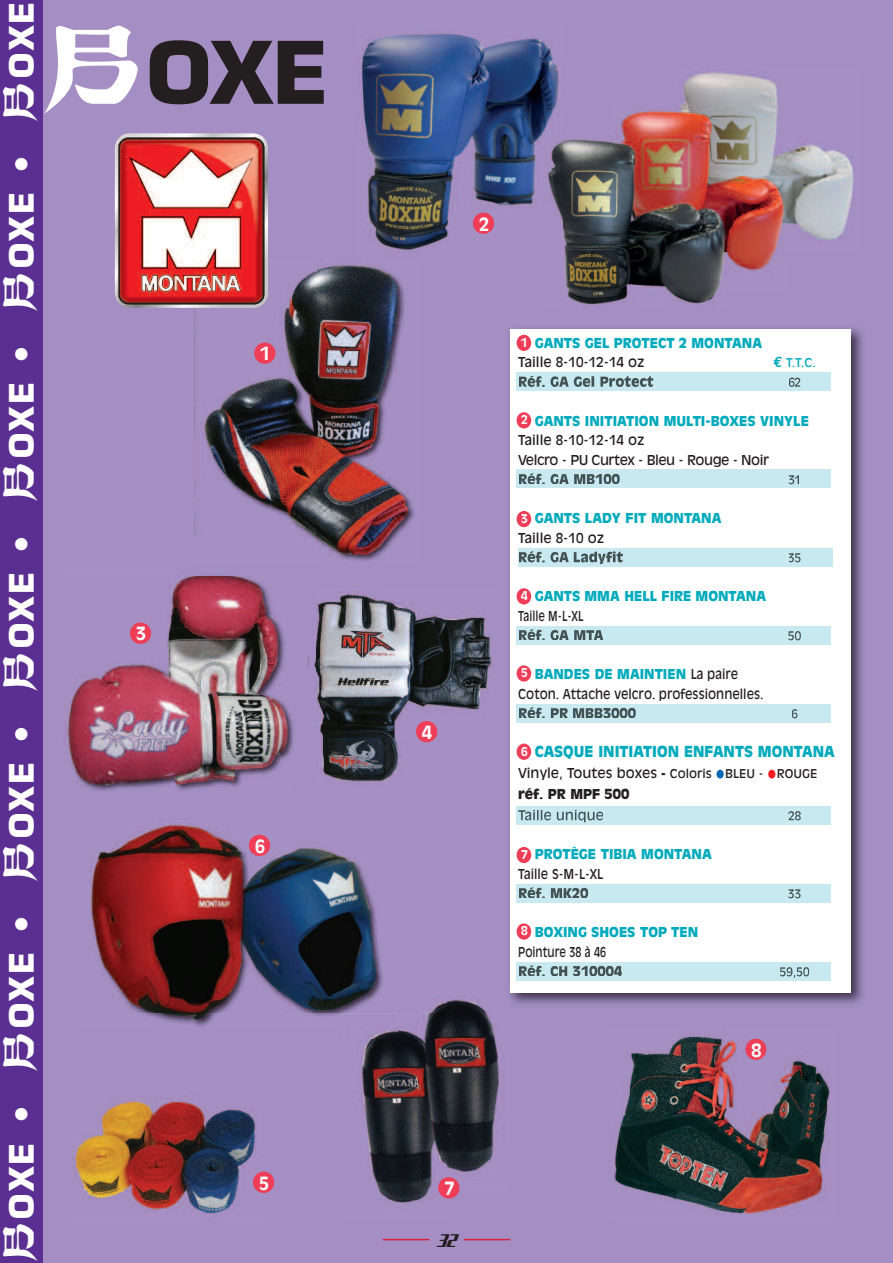
<style>
.page{position:relative;width:893px;height:1263px;background:#a48ec3}
.page>*{position:absolute;margin:0;border:0;box-sizing:border-box;transform-origin:0 0}
.t1{font:700 84px "Eurostile";color:#231f20}
.t2{font:700 33px "Eurostile";letter-spacing:.07em;color:#fff}
.t3{font:700 18px "Antique Olive";color:#fff}
.t4{font:900 15px "Antique Olive";color:#00aabc}
.t5{font:900 13.5px "Antique Olive";color:#00aabc}
.t6{font:13.5px/21px "Antique Olive";color:#231f20}
.t7{font:13.5px/19.5px "Antique Olive";color:#231f20;scale:.9 1}
.t8{font:13.5px/19.5px "Antique Olive";letter-spacing:-.035em;color:#231f20}
.t9{font:13.5px "Antique Olive";color:#231f20;scale:.8 1}
.t10{font:700 12px "Antique Olive";color:#fff}
.t11{font:12px "Antique Olive";color:#00aabc}
.s1{font-family:"Fujiama SSK";font-weight:400}
.s2{font-family:"Fujiama SSK";font-weight:400;color:#fff}
.s3{font-family:"Euro Mono";font-weight:700;font-size:15px}
.s4{font-weight:900;color:#00aabc}
.s5{font-weight:900;font-size:12px}
.s6{font-size:12px}
.s7{font-size:24px;color:#0166b3}
.s8{font-size:24px;color:#ee1d23}
.s9{font-weight:900}
</style>
<div class="page">
<div style="left:0;top:0;width:43px;height:1263px;background:#5b2e91"></div>
<img style="left:361px;top:1030px;width:84px;height:174px">
<img style="left:418px;top:999px;width:82px;height:191px">
<img style="left:74px;top:1095px;width:189px;height:119px">
<img style="left:509px;top:328px;width:354px;height:676px">
<div style="left:510px;top:329px;width:340px;height:664px;background:#fff"></div>
<hr style="left:383px;top:1239px;width:46px;height:1px;background:#db1e3d">
<hr style="left:464px;top:1239px;width:46px;height:1px;background:#db1e3d">
<div style="left:517px;top:335px;width:14px;height:16px;background:#ee3d56;border-radius:50%"></div>
<img style="left:67px;top:574px;width:226px;height:217px">
<img style="left:614px;top:1035px;width:216px;height:179px">
<div style="left:745px;top:1039px;width:21px;height:21px;background:#ee3d56;border-radius:50%"></div>
<div style="left:253px;top:1172px;width:21px;height:21px;background:#ee3d56;border-radius:50%"></div>
<div style="left:438px;top:1177px;width:21px;height:21px;background:#ee3d56;border-radius:50%"></div>
<div style="left:517px;top:412px;width:14px;height:16px;background:#ee3d56;border-radius:50%"></div>
<div style="left:517px;top:511px;width:14px;height:16px;background:#ee3d56;border-radius:50%"></div>
<div style="left:517px;top:665px;width:14px;height:17px;background:#ee3d56;border-radius:50%"></div>
<div style="left:517px;top:743px;width:14px;height:17px;background:#ee3d56;border-radius:50%"></div>
<div style="left:517px;top:847px;width:14px;height:16px;background:#ee3d56;border-radius:50%"></div>
<div style="left:517px;top:923px;width:14px;height:17px;background:#ee3d56;border-radius:50%"></div>
<div style="left:517px;top:588px;width:14px;height:16px;background:#ee3d56;border-radius:50%"></div>
<div style="left:516px;top:372px;width:315px;height:19px;background:#c8e9ef"></div>
<svg style="left:519px;top:376px;width:134px;height:11px"></svg>
<svg style="left:789px;top:378px;width:11px;height:9px"></svg>
<div style="left:516px;top:469px;width:315px;height:19px;background:#c8e9ef"></div>
<svg style="left:519px;top:473px;width:101px;height:11px"></svg>
<svg style="left:789px;top:475px;width:10px;height:9px"></svg>
<div style="left:518px;top:548px;width:315px;height:19px;background:#c8e9ef"></div>
<svg style="left:519px;top:551px;width:104px;height:13px"></svg>
<svg style="left:789px;top:553px;width:11px;height:9px"></svg>
<div style="left:516px;top:626px;width:315px;height:18px;background:#c8e9ef"></div>
<svg style="left:519px;top:629px;width:84px;height:11px"></svg>
<svg style="left:789px;top:631px;width:12px;height:9px"></svg>
<div style="left:516px;top:704px;width:315px;height:19px;background:#c8e9ef"></div>
<svg style="left:519px;top:707px;width:117px;height:11px"></svg>
<svg style="left:792px;top:709px;width:5px;height:9px"></svg>
<div style="left:516px;top:806px;width:315px;height:19px;background:#c8e9ef"></div>
<svg style="left:518px;top:810px;width:85px;height:12px"></svg>
<svg style="left:788px;top:811px;width:13px;height:9px"></svg>
<div style="left:516px;top:884px;width:315px;height:19px;background:#c8e9ef"></div>
<svg style="left:519px;top:887px;width:69px;height:11px"></svg>
<svg style="left:788px;top:889px;width:13px;height:9px"></svg>
<div style="left:516px;top:962px;width:315px;height:19px;background:#c8e9ef"></div>
<svg style="left:519px;top:965px;width:103px;height:11px"></svg>
<svg style="left:780px;top:967px;width:29px;height:11px"></svg>
<img style="left:190px;top:574px;width:103px;height:1px">
<img style="left:203px;top:265px;width:211px;height:296px">
<div style="left:254px;top:343px;width:22px;height:21px;background:#ee3d56;border-radius:50%"></div>
<img style="left:361px;top:1030px;width:36px;height:8px">
<img style="left:90px;top:824px;width:296px;height:202px">
<img style="left:785px;top:144px;width:69px;height:96px">
<img style="left:680px;top:72px;width:98px;height:34px">
<img style="left:361px;top:34px;width:198px;height:217px">
<img style="left:618px;top:106px;width:167px;height:165px">
<img style="left:563px;top:135px;width:163px;height:170px">
<img style="left:543px;top:135px;width:20px;height:116px">
<img style="left:308px;top:594px;width:184px;height:188px">
<div style="left:416px;top:721px;width:21px;height:21px;background:#ee3d56;border-radius:50%"></div>
<div style="left:249px;top:835px;width:21px;height:21px;background:#ee3d56;border-radius:50%"></div>
<div style="left:130px;top:623px;width:21px;height:21px;background:#ee3d56;border-radius:50%"></div>
<img style="left:115px;top:133px;width:153px;height:175px;border-radius:15px">
<div style="left:473px;top:213px;width:21px;height:21px;background:#ee3d56;border-radius:50%"></div>
<h2 class="t2" style="left:9px;top:1261px;width:1261px;rotate:-90deg"><span class="s1">B</span>OXE • <span class="s1">B</span>OXE • <span class="s1">B</span>OXE • <span class="s1">B</span>OXE • <span class="s1">B</span>OXE • <span class="s1">B</span>OXE • <span class="s1">B</span>OXE</h2>
<h1 class="t1" style="left:44px;top:41px;width:287px"><span class="s2">B</span>OXE</h1>
<h3 class="t3" style="left:261px;top:346px;width:12px">1</h3>
<h3 class="t3" style="left:136px;top:626px;width:12px">3</h3>
<h3 class="t3" style="left:422px;top:725px;width:12px">4</h3>
<h3 class="t3" style="left:255px;top:839px;width:12px">6</h3>
<h3 class="t3" style="left:259px;top:1175px;width:12px">5</h3>
<h3 class="t3" style="left:444px;top:1181px;width:12px">7</h3>
<h3 class="t3" style="left:479px;top:217px;width:12px">2</h3>
<p class="t5" style="left:535px;top:337px;width:229px">GANTS GEL PROTECT 2 MONTANA</p>
<p class="t6" style="left:518px;top:352px;width:128px">Taille 8-10-12-14 oz</p>
<p class="t11" style="left:773px;top:358px;width:44px"><span class="s3">€</span> T.T.C.</p>
<p class="t10" style="left:521px;top:337px;width:8px">1</p>
<p class="t10" style="left:521px;top:415px;width:8px">2</p>
<p class="t5" style="left:535px;top:415px;width:276px">GANTS INITIATION MULTI-BOXES VINYLE</p>
<p class="t8" style="left:518px;top:431px;width:252px">Taille 8-10-12-14 oz<br>Velcro - PU Curtex - Bleu - Rouge - Noir</p>
<p class="t5" style="left:535px;top:513px;width:188px">GANTS LADY FIT MONTANA</p>
<p class="t6" style="left:518px;top:528px;width:88px">Taille 8-10 oz</p>
<p class="t10" style="left:521px;top:514px;width:8px">3</p>
<p class="t5" style="left:535px;top:591px;width:233px">GANTS MMA HELL FIRE MONTANA</p>
<p class="t9" style="left:518px;top:610px;width:83px">Taille M-L-XL</p>
<p class="t10" style="left:521px;top:591px;width:8px">4</p>
<p class="t10" style="left:521px;top:668px;width:8px">5</p>
<p class="t7" style="left:518px;top:665px;width:274px;text-indent:17px"><span class="s4">BANDES DE MAINTIEN</span> La paire<br>Coton. Attache velcro. professionnelles.</p>
<p class="t4" style="left:535px;top:746px;width:302px">CASQUE INITIATION ENFANTS MONTANA</p>
<p class="t6" style="left:518px;top:763px;width:301px">Vinyle, Toutes boxes <span class="s5">-</span> <span class="s6">Coloris</span> <span class="s7">•</span><span class="s6">BLEU -</span> <span class="s8">•</span><span class="s6">ROUGE </span><span class="s9">réf. PR MPF 500</span></p>
<p class="t10" style="left:521px;top:746px;width:8px">6</p>
<p class="t5" style="left:535px;top:849px;width:179px">PROTÈGE TIBIA MONTANA</p>
<p class="t7" style="left:518px;top:865px;width:96px">Taille S-M-L-XL</p>
<p class="t10" style="left:521px;top:850px;width:8px">7</p>
<p class="t10" style="left:521px;top:926px;width:8px">8</p>
<p class="t5" style="left:535px;top:927px;width:165px">BOXING SHOES TOP TEN</p>
<p class="t9" style="left:518px;top:946px;width:111px">Pointure 38 à 46</p>
<h3 class="t3" style="left:751px;top:1043px;width:12px">8</h3>
</div>
